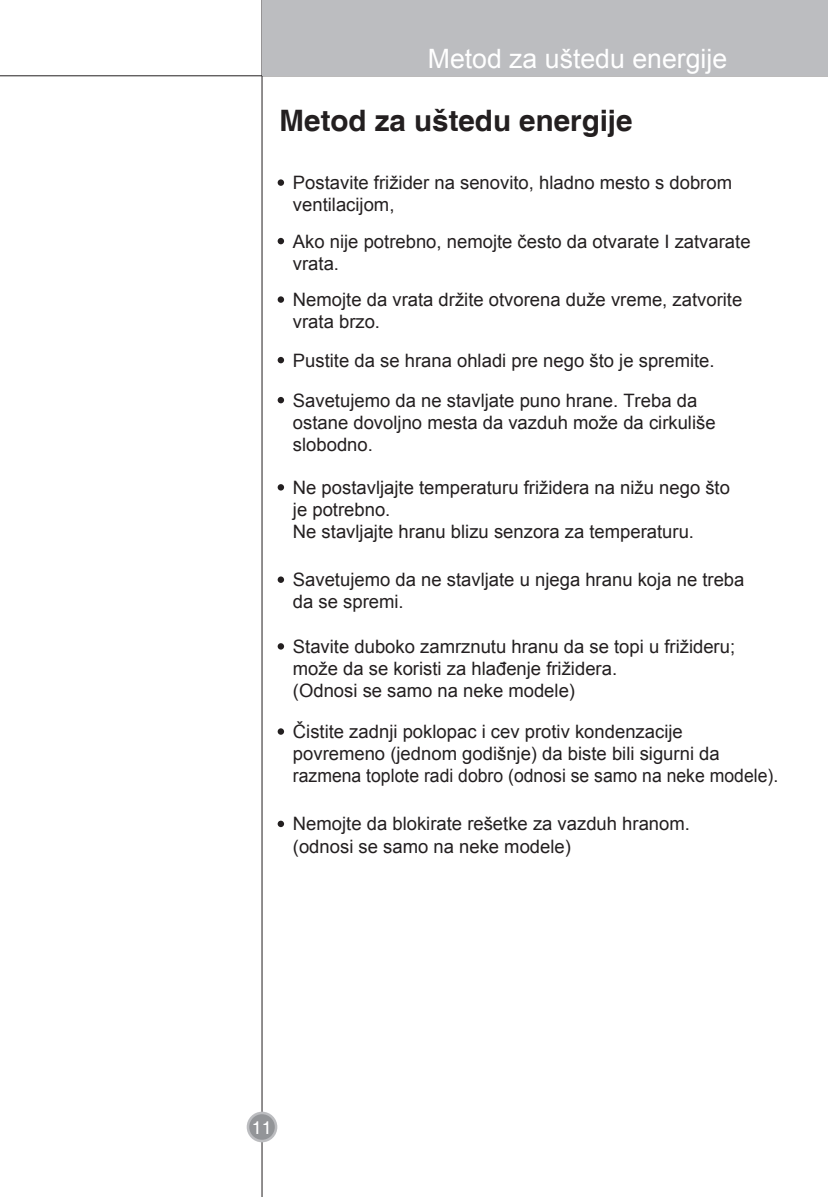
<style>
.page{position:relative;width:828px;height:1197px;background:#fff}
.page>*{position:absolute;margin:0;border:0;box-sizing:border-box;transform-origin:0 0}
.t1{font:700 29.6px "Helvetica";color:#231f20}
.t2{font:26.6px "Arial";color:#fff}
.t3{font:18.4px/22.2px "Arial";color:#231f20}
.t4{font:18px "Helvetica";color:#fff}
</style>
<div class="page">
<hr style="left:0;top:75px;width:828px;height:1px;background:#231f20">
<hr style="left:262px;top:0;width:1px;height:1196px;background:#231f20">
<div style="left:262px;top:0;width:566px;height:76px;background:#bcbdc0"></div>
<svg style="left:247px;top:1111px;width:30px;height:31px"></svg>
<div style="left:249px;top:1114px;width:26px;height:25px;background:#939598;border-radius:50%"></div>
<div style="left:278px;top:179px;width:6px;height:7px;background:#231f20;border-radius:50%"></div>
<svg style="left:278px;top:238px;width:6px;height:6px"></svg>
<div style="left:278px;top:296px;width:6px;height:7px;background:#231f20;border-radius:50%"></div>
<svg style="left:278px;top:357px;width:6px;height:6px"></svg>
<svg style="left:278px;top:397px;width:6px;height:6px"></svg>
<svg style="left:278px;top:484px;width:6px;height:6px"></svg>
<div style="left:278px;top:576px;width:6px;height:7px;background:#231f20;border-radius:50%"></div>
<svg style="left:278px;top:643px;width:6px;height:6px"></svg>
<svg style="left:278px;top:728px;width:6px;height:6px"></svg>
<div style="left:278px;top:820px;width:6px;height:7px;background:#231f20;border-radius:50%"></div>
<h2 class="t2" style="left:428px;top:41px;width:301px">Metod za uštedu energije</h2>
<h1 class="t1" style="left:280px;top:102px;width:354px">Metod za uštedu energije</h1>
<p class="t3" style="left:293px;top:172px;width:441px">Postavite frižider na senovito, hladno mesto s dobrom ventilacijom,</p>
<p class="t3" style="left:293px;top:230px;width:459px">Ako nije potrebno, nemojte često da otvarate I zatvarate vrata.</p>
<p class="t3" style="left:293px;top:289px;width:451px">Nemojte da vrata držite otvorena duže vreme, zatvorite vrata brzo.</p>
<p class="t3" style="left:293px;top:340px;width:423px;line-height:40px">Pustite da se hrana ohladi pre nego što je spremite.<br>Savetujemo da ne stavljate puno hrane. Treba da</p>
<p class="t3" style="left:293px;top:411px;width:424px">ostane dovoljno mesta da vazduh može da cirkuliše slobodno.</p>
<p class="t3" style="left:293px;top:476px;width:439px">Ne postavljajte temperaturu frižidera na nižu nego što je potrebno.<br>Ne stavljajte hranu blizu senzora za temperaturu.</p>
<p class="t3" style="left:293px;top:568px;width:453px">Savetujemo da ne stavljate u njega hranu koja ne treba da se spremi.</p>
<p class="t3" style="left:293px;top:635px;width:444px">Stavite duboko zamrznutu hranu da se topi u frižideru; može da se koristi za hlađenje frižidera.<br>(Odnosi se samo na neke modele)</p>
<p class="t3" style="left:293px;top:720px;width:487px">Čistite zadnji poklopac i cev protiv kondenzacije povremeno (jednom godišnje) da biste bili sigurni da razmena toplote radi dobro (odnosi se samo na neke modele).</p>
<p class="t3" style="left:293px;top:812px;width:398px">Nemojte da blokirate rešetke za vazduh hranom. (odnosi se samo na neke modele)</p>
<p class="t4" style="left:252px;top:1116px;width:22px">11</p>
</div>
